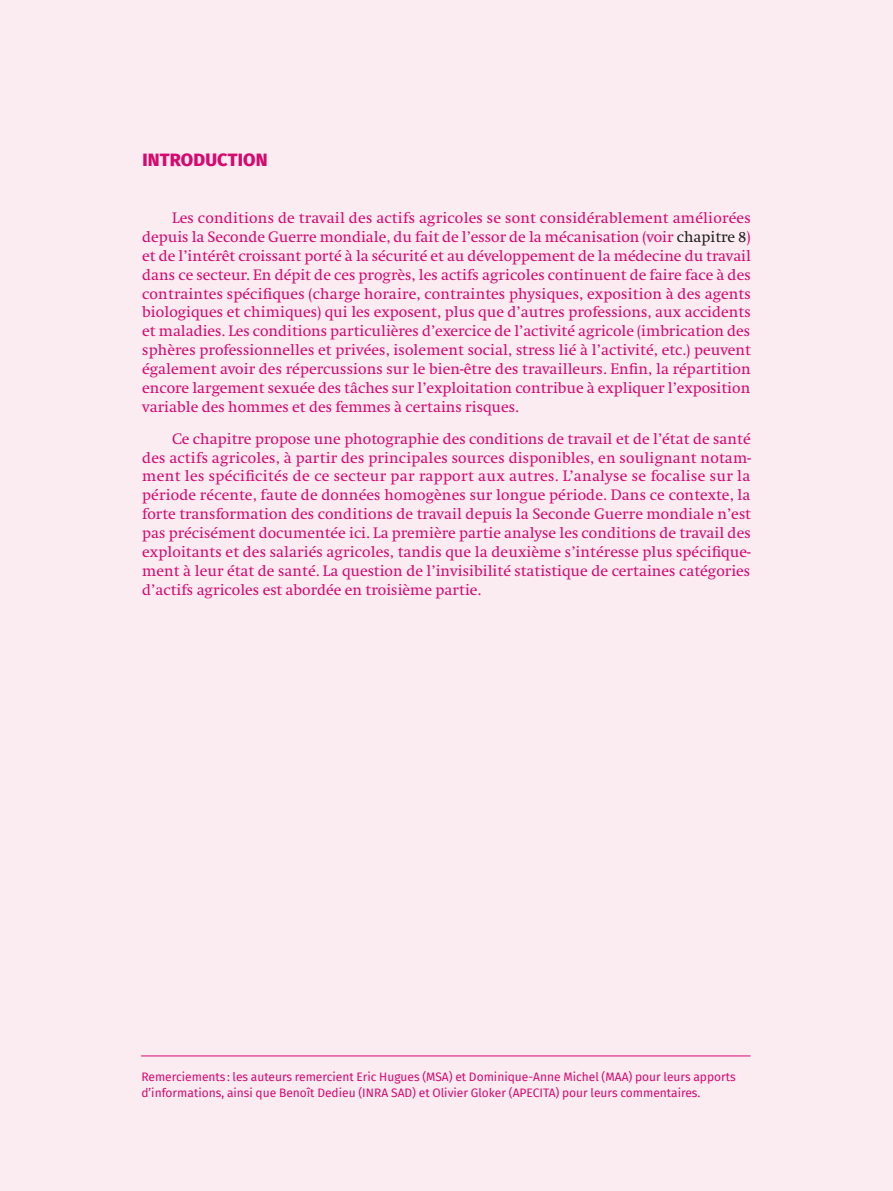
<style>
.page{position:relative;width:893px;height:1191px;background:#fbecf2}
.page>*{position:absolute;margin:0;border:0;box-sizing:border-box;transform-origin:0 0}
.t1{font:800 18px "Fira Sans";letter-spacing:.01em;color:#d7096f}
.t2{font:15.75px/18.9px "Swift";color:#d7096f;text-align:justify}
.t3{font:12px/16.5px "Fira Sans";color:#d7096f}
.s1{color:#20201f}
</style>
<div class="page">
<hr style="left:141px;top:1055px;width:609px;height:1px;background:#d7096f">
<p class="t1" style="left:142px;top:144px;width:127px">INTRODUCTION</p>
<p class="t2" style="left:142px;top:209px;width:610px;text-indent:30px">Les conditions de travail des actifs agricoles se sont considérablement améliorées depuis la Seconde Guerre mondiale, du fait de l’essor de la mécanisation (voir <span class="s1">chapitre 8</span>) et de l’intérêt croissant porté à la sécurité et au développement de la médecine du travail dans ce secteur. En dépit de ces progrès, les actifs agricoles continuent de faire face à des contraintes spécifiques (charge horaire, contraintes physiques, exposition à des agents biologiques et chimiques) qui les exposent, plus que d’autres professions, aux accidents et maladies. Les conditions particulières d’exercice de l’activité agricole (imbrication des sphères professionnelles et privées, isolement social, stress lié à l’activité, etc.) peuvent également avoir des répercussions sur le bien-être des travailleurs. Enfin, la répartition encore largement sexuée des tâches sur l’exploitation contribue à expliquer l’exposition variable des hommes et des femmes à certains risques.</p>
<p class="t2" style="left:142px;top:429px;width:610px;text-indent:30px">Ce chapitre propose une photographie des conditions de travail et de l’état de santé des actifs agricoles, à partir des principales sources disponibles, en soulignant notam&shy;ment les spécificités de ce secteur par rapport aux autres. L’analyse se focalise sur la période récente, faute de données homogènes sur longue période. Dans ce contexte, la forte transformation des conditions de travail depuis la Seconde Guerre mondiale n’est pas précisément documentée ici. La première partie analyse les conditions de travail des exploitants et des salariés agricoles, tandis que la deuxième s’intéresse plus spécifique&shy;ment à leur état de santé. La question de l’invisibilité statistique de certaines catégories d’actifs agricoles est abordée en troisième partie.</p>
<p class="t3" style="left:141px;top:1068px;width:596px">Remerciements : les auteurs remercient Eric Hugues (MSA) et Dominique-Anne Michel (MAA) pour leurs apports d’informations, ainsi que Benoît Dedieu (INRA SAD) et Olivier Gloker (APECITA) pour leurs commentaires.</p>
</div>
